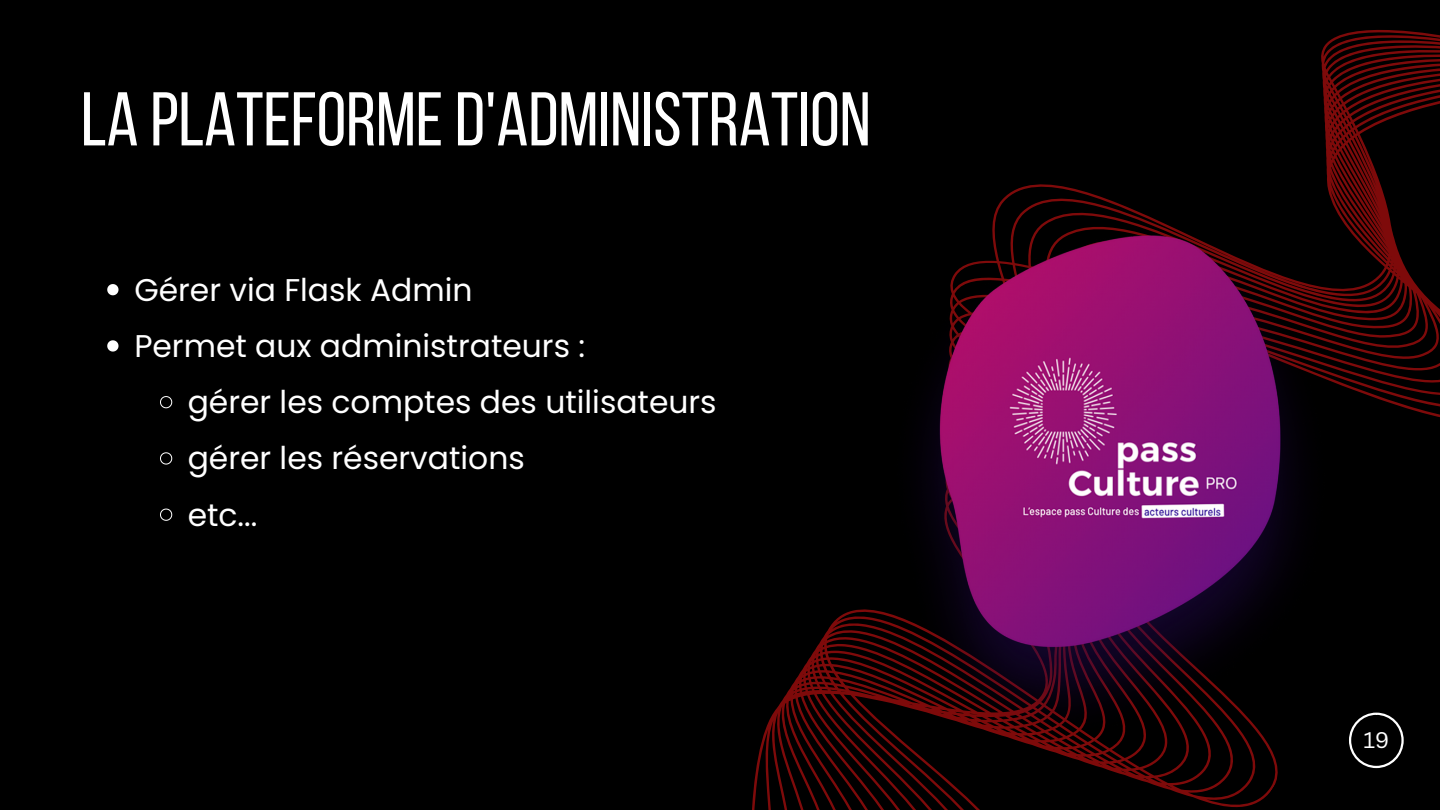
<style>
.page{position:relative;width:1440px;height:810px;background:#000}
.page>*{position:absolute;margin:0;border:0;box-sizing:border-box;transform-origin:0 0}
.t1{font:75.9px "Bebas Neue";color:#fff}
.t2{font:31.4px "Poppins";color:#fff}
.t3{font:22px "Canva Sans";color:#fff}
</style>
<div class="page">
<svg style="left:752px;top:30px;width:688px;height:780px"></svg>
<svg style="left:1359px;top:713px;width:45px;height:55px"></svg>
<img style="left:873px;top:202px;width:486px;height:591px">
<svg style="left:107px;top:284px;width:11px;height:11px"></svg>
<svg style="left:107px;top:340px;width:11px;height:12px"></svg>
<svg style="left:160px;top:396px;width:13px;height:13px"></svg>
<svg style="left:160px;top:452px;width:13px;height:13px"></svg>
<svg style="left:160px;top:508px;width:13px;height:13px"></svg>
<h1 class="t1" style="left:81px;top:88px;width:791px">LA PLATEFORMED'ADMINISTRATION</h1>
<p class="t2" style="left:134px;top:268px;width:340px">Gérer via Flask Admin</p>
<p class="t2" style="left:134px;top:324px;width:452px">Permet aux administrateurs :</p>
<p class="t2" style="left:188px;top:380px;width:530px">gérer les comptes des utilisateurs</p>
<p class="t2" style="left:188px;top:436px;width:339px">gérer les réservations</p>
<p class="t2" style="left:188px;top:493px;width:71px">etc...</p>
<p class="t3" style="left:1363px;top:724px;width:27px">19</p>
</div>
